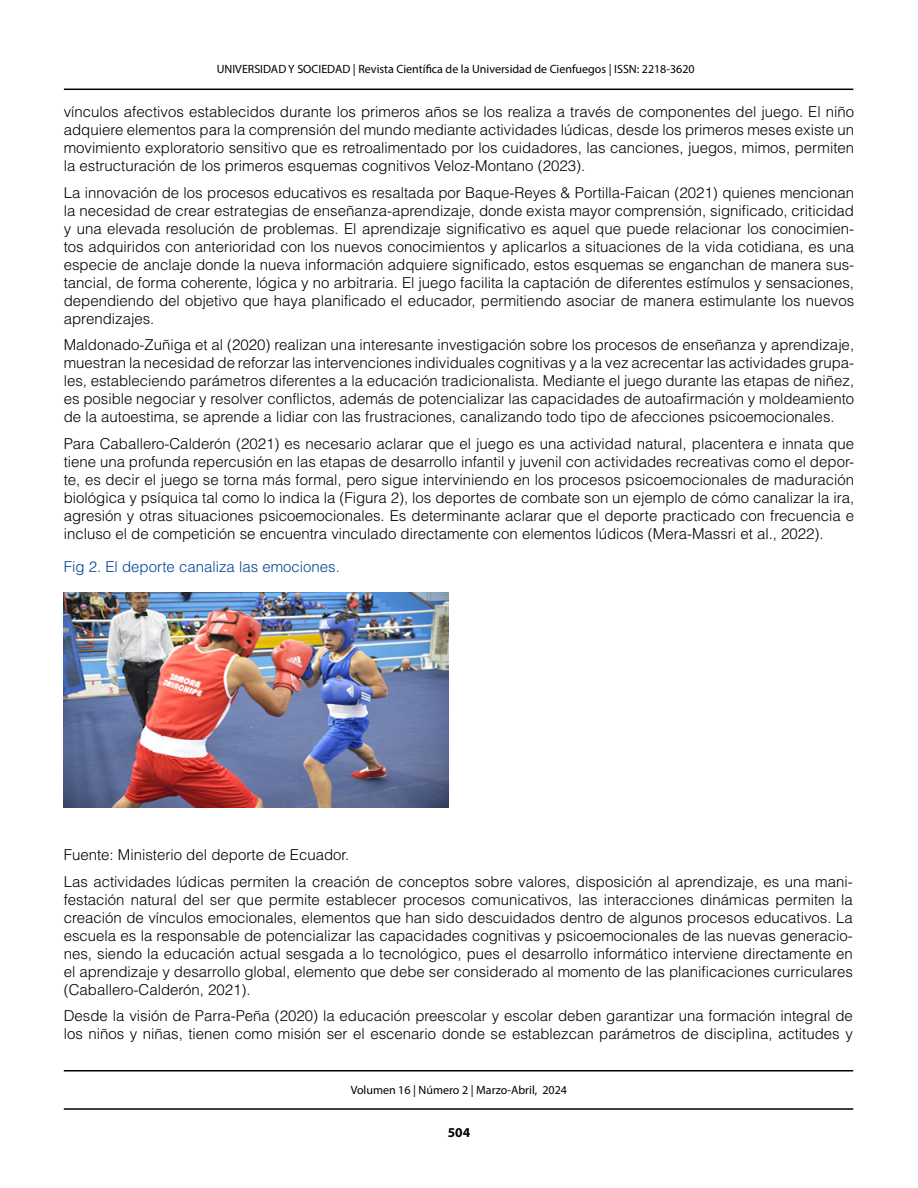
<style>
.page{position:relative;width:918px;height:1188px;background:#fff}
.page>*{position:absolute;margin:0;border:0;box-sizing:border-box;transform-origin:0 0}
.t1{font:300 15px/18px "Helvetica LT Std";color:#000;text-align:justify}
.t2{font:300 15px "Helvetica LT Std";color:#004494}
.t3{font:700 13.5px "Myriad Pro";color:#000}
.t4{font:12px "Myriad Pro";color:#000}
</style>
<div class="page">
<hr style="left:64px;top:89px;width:789px;height:1px;background:#000">
<hr style="left:64px;top:1108px;width:789px;height:2px;background:#000">
<hr style="left:64px;top:1070px;width:789px;height:1px;background:#000">
<img style="left:64px;top:593px;width:385px;height:214px">
<p class="t4" style="left:217px;top:61px;width:479px">UNIVERSIDAD Y SOCIEDAD | Revista Científica de la Universidad de Cienfuegos | ISSN: 2218-3620</p>
<p class="t1" style="left:64px;top:103px;width:792px">vínculos afectivos establecidos durante los primeros años se los realiza a través de componentes del juego. El niño adquiere elementos para la comprensión del mundo mediante actividades lúdicas, desde los primeros meses existe un movimiento exploratorio sensitivo que es retroalimentado por los cuidadores, las canciones, juegos, mimos, permiten la estructuración de los primeros esquemas cognitivos Veloz-Montano (2023).</p>
<p class="t1" style="left:64px;top:183px;width:792px">La innovación de los procesos educativos es resaltada por Baque-Reyes &amp; Portilla-Faican (2021) quienes mencionan la necesidad de crear estrategias de enseñanza-aprendizaje, donde exista mayor comprensión, significado, criticidad y una elevada resolución de problemas. El aprendizaje significativo es aquel que puede relacionar los conocimien&shy;tos adquiridos con anterioridad con los nuevos conocimientos y aplicarlos a situaciones de la vida cotidiana, es una especie de anclaje donde la nueva información adquiere significado, estos esquemas se enganchan de manera sus&shy;tancial, de forma coherente, lógica y no arbitraria. El juego facilita la captación de diferentes estímulos y sensaciones, dependiendo del objetivo que haya planificado el educador, permitiendo asociar de manera estimulante los nuevos aprendizajes.</p>
<p class="t1" style="left:64px;top:336px;width:792px">Maldonado-Zuñiga et al (2020) realizan una interesante investigación sobre los procesos de enseñanza y aprendizaje, muestran la necesidad de reforzar las intervenciones individuales cognitivas y a la vez acrecentar las actividades grupa&shy;les, estableciendo parámetros diferentes a la educación tradicionalista. Mediante el juego durante las etapas de niñez, es posible negociar y resolver conflictos, además de potencializar las capacidades de autoafirmación y moldeamiento de la autoestima, se aprende a lidiar con las frustraciones, canalizando todo tipo de afecciones psicoemocionales.</p>
<p class="t1" style="left:64px;top:434px;width:792px">Para Caballero-Calderón (2021) es necesario aclarar que el juego es una actividad natural, placentera e innata que tiene una profunda repercusión en las etapas de desarrollo infantil y juvenil con actividades recreativas como el depor&shy;te, es decir el juego se torna más formal, pero sigue interviniendo en los procesos psicoemocionales de maduración biológica y psíquica tal como lo indica la (Figura 2), los deportes de combate son un ejemplo de cómo canalizar la ira, agresión y otras situaciones psicoemocionales. Es determinante aclarar que el deporte practicado con frecuencia e incluso el de competición se encuentra vinculado directamente con elementos lúdicos (Mera-Massri et al., 2022).</p>
<p class="t2" style="left:64px;top:557px;width:278px">Fig 2. El deporte canaliza las emociones.</p>
<p class="t1" style="left:64px;top:841px;width:790px;line-height:26.5px">Fuente: Ministerio del deporte de Ecuador.<br>Las actividades lúdicas permiten la creación de conceptos sobre valores, disposición al aprendizaje, es una mani-</p>
<p class="t1" style="left:64px;top:890px;width:791px">festación natural del ser que permite establecer procesos comunicativos, las interacciones dinámicas permiten la creación de vínculos emocionales, elementos que han sido descuidados dentro de algunos procesos educativos. La escuela es la responsable de potencializar las capacidades cognitivas y psicoemocionales de las nuevas generacio&shy;nes, siendo la educación actual sesgada a lo tecnológico, pues el desarrollo informático interviene directamente en el aprendizaje y desarrollo global, elemento que debe ser considerado al momento de las planificaciones curriculares (Caballero-Calderón, 2021).</p>
<p class="t1" style="left:64px;top:1007px;width:791px">Desde la visión de Parra-Peña (2020) la educación preescolar y escolar deben garantizar una formación integral de los niños y niñas, tienen como misión ser el escenario donde se establezcan parámetros de disciplina, actitudes y</p>
<p class="t4" style="left:351px;top:1083px;width:218px">Volumen 16 | Número 2 | Marzo-Abril, 2024</p>
<p class="t3" style="left:448px;top:1124px;width:24px">504</p>
</div>
